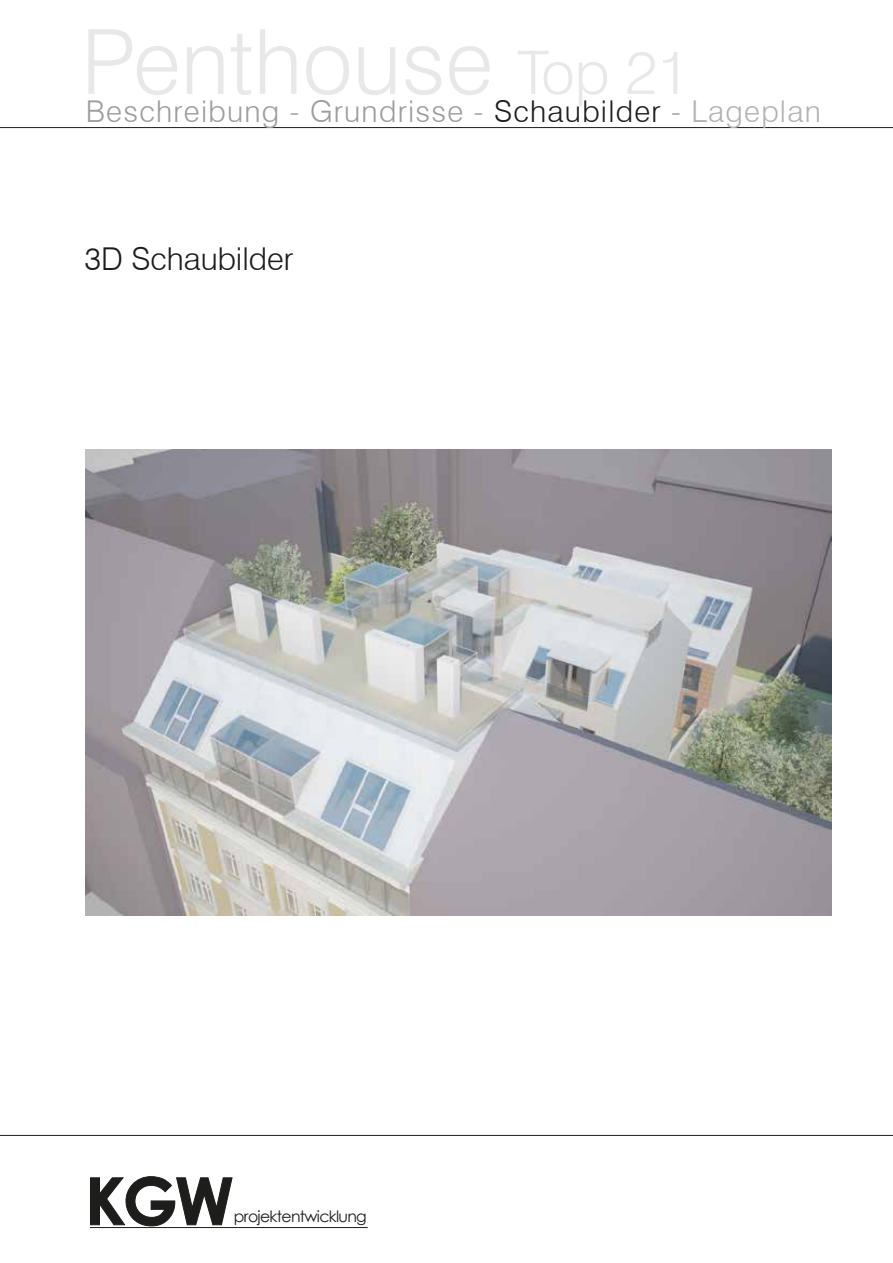
<style>
.page{position:relative;width:893px;height:1263px;background:#fff}
.page>*{position:absolute;margin:0;border:0;box-sizing:border-box;transform-origin:0 0}
.t1{font:300 90px "Swiss 721 BT";color:rgb(29 29 27/.1)}
.t2{font:700 65.4px "Century Gothic";color:#1d1d1b}
.t3{font:300 31.5px "Swiss 721 BT";color:#1d1d1b}
.t4{font:300 30px "Swiss 721 BT";letter-spacing:.04em;color:#9d9d9c}
.t5{font:15.75px "Century Gothic";letter-spacing:-.045em;color:#1d1d1b}
.s1{font-size:60px}
.s2{color:#b3b2b2}
.s3{color:#1d1d1b}
</style>
<div class="page">
<hr style="left:0;top:127px;width:893px;height:1px;background:#1d1d1b">
<hr style="left:0;top:1135px;width:893px;height:1px;background:#1d1d1b">
<svg style="left:90px;top:1176px;width:143px;height:51px"></svg>
<hr style="left:90px;top:1227px;width:278px;height:1px;background:#1d1d1b">
<img style="left:85px;top:449px;width:746px;height:467px">
<h1 class="t1" style="left:81px;top:7px;width:610px">Penthouse <span class="s1">Top 21</span></h1>
<p class="t4" style="left:86px;top:93px;width:736px">Beschreibung <span class="s2">-</span> Grundrisse <span class="s2">-</span> <span class="s3">Schaubilder</span> <span class="s2">- Lageplan</span></p>
<p class="t3" style="left:84px;top:240px;width:211px">3D Schaubilder</p>
<h2 class="t2" style="left:85px;top:1151px;width:150px">KGW</h2>
<p class="t5" style="left:234px;top:1205px;width:134px">projektentwicklung</p>
</div>
